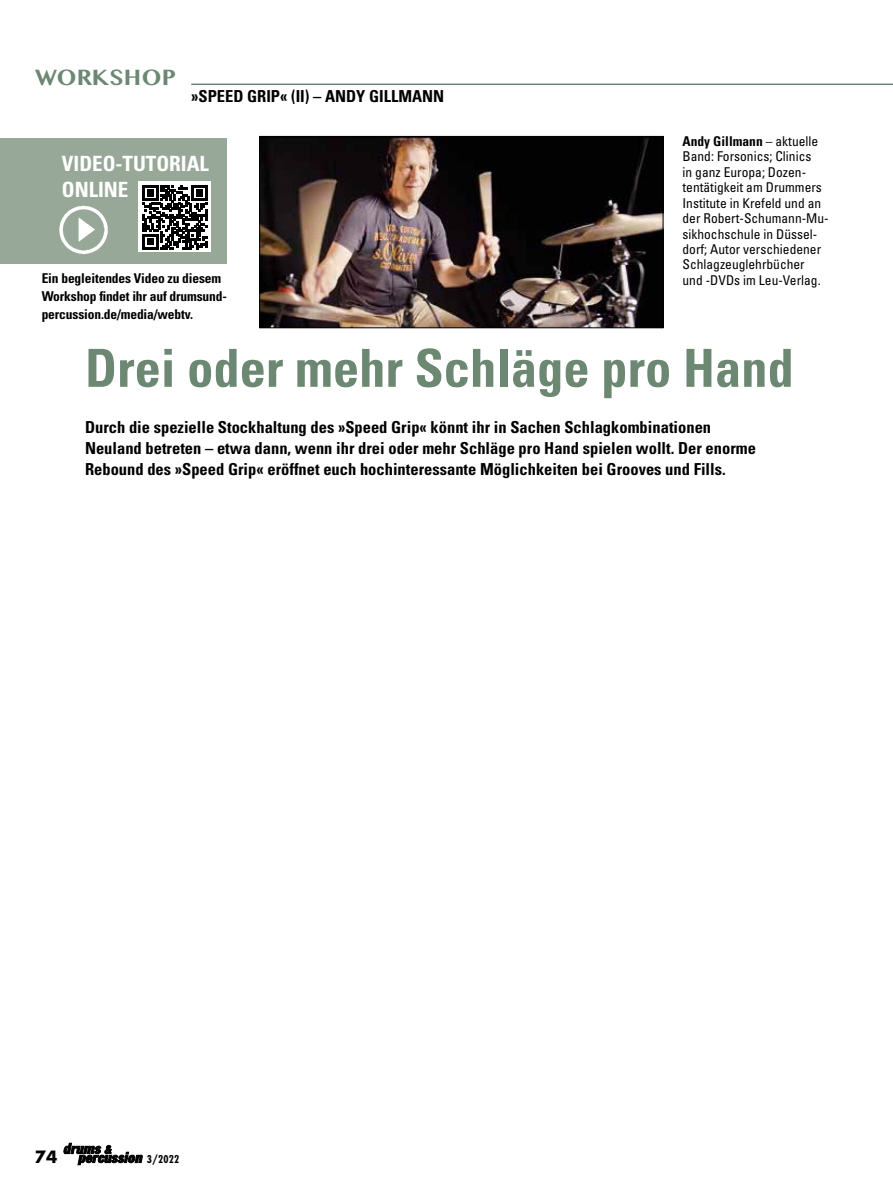
<style>
.page{position:relative;width:893px;height:1191px;background:#fff}
.page>*{position:absolute;margin:0;border:0;box-sizing:border-box;transform-origin:0 0}
.t1{font:700 condensed 52.5px "Univers LT Std";color:#6c8873}
.t2{font:700 condensed 21px/25.5px "Univers LT Std";color:#fff}
.t3{font:700 20.25px "Bangla MN";color:#6c8873}
.t4{font:700 condensed 16.5px/21px "Univers LT Std";color:#000}
.t5{font:700 16.5px "Futura Std";color:#000}
.t6{font:condensed 13.5px/15.5px "Univers LT Std";color:#000}
.t7{font:700 condensed 13.5px/18px "Univers LT Std";letter-spacing:-.01em;color:#000}
.t8{font:700 condensed 10.5px "Futura Std";color:#000}
.s1{font-weight:700}
</style>
<div class="page">
<svg style="left:63px;top:1143px;width:80px;height:22px"></svg>
<hr style="left:191px;top:84px;width:702px;height:1px;background:#6c8873">
<div style="left:0;top:138px;width:227px;height:125px;background:#98a898"></div>
<img style="left:59px;top:206px;width:49px;height:49px">
<div style="left:138px;top:181px;width:73px;height:71px;background:#fff"></div>
<svg style="left:143px;top:185px;width:64px;height:65px"></svg>
<img style="left:261px;top:138px;width:400px;height:188px">
<div style="left:259px;top:136px;width:404px;height:192px;border:1px solid #000"></div>
<p class="t3" style="left:35px;top:66px;width:143px">WORKSHOP</p>
<p class="t4" style="left:191px;top:86px;width:255px">»SPEED GRIP« (II) – ANDY GILLMANN</p>
<p class="t6" style="left:682px;top:133px;width:148px"><span class="s1">Andy Gillmann</span> – aktuelle<br>Band: Forsonics; Clinics<br>in ganz Europa; Dozen&shy;tentätigkeit am Drummers<br>Institute in Krefeld und an der Robert-Schumann-Mu&shy;sikhochschule in Düssel&shy;dorf; Autor verschiedener<br>Schlagzeuglehrbücher<br>und -DVDs im Leu-Verlag.</p>
<p class="t2" style="left:62px;top:151px;width:149px">VIDEO-TUTORIAL<br>ONLINE</p>
<p class="t7" style="left:42px;top:269px;width:187px">Ein begleitendes Video zu diesem<br>Workshop findet ihr auf drumsund&shy;percussion.de/media/webtv.</p>
<h1 class="t1" style="left:85px;top:336px;width:710px">Drei oder mehr Schläge pro Hand</h1>
<p class="t4" style="left:85px;top:416px;width:672px">Durch die spezielle Stockhaltung des »Speed Grip« könnt ihr in Sachen Schlagkombinationen<br>Neuland betreten – etwa dann, wenn ihr drei oder mehr Schläge pro Hand spielen wollt. Der enorme<br>Rebound des »Speed Grip« eröffnet euch hochinteressante Möglichkeiten bei Grooves und Fills.</p>
<p class="t5" style="left:35px;top:1145px;width:24px">74</p>
<p class="t8" style="left:147px;top:1152px;width:34px">3/2022</p>
</div>
